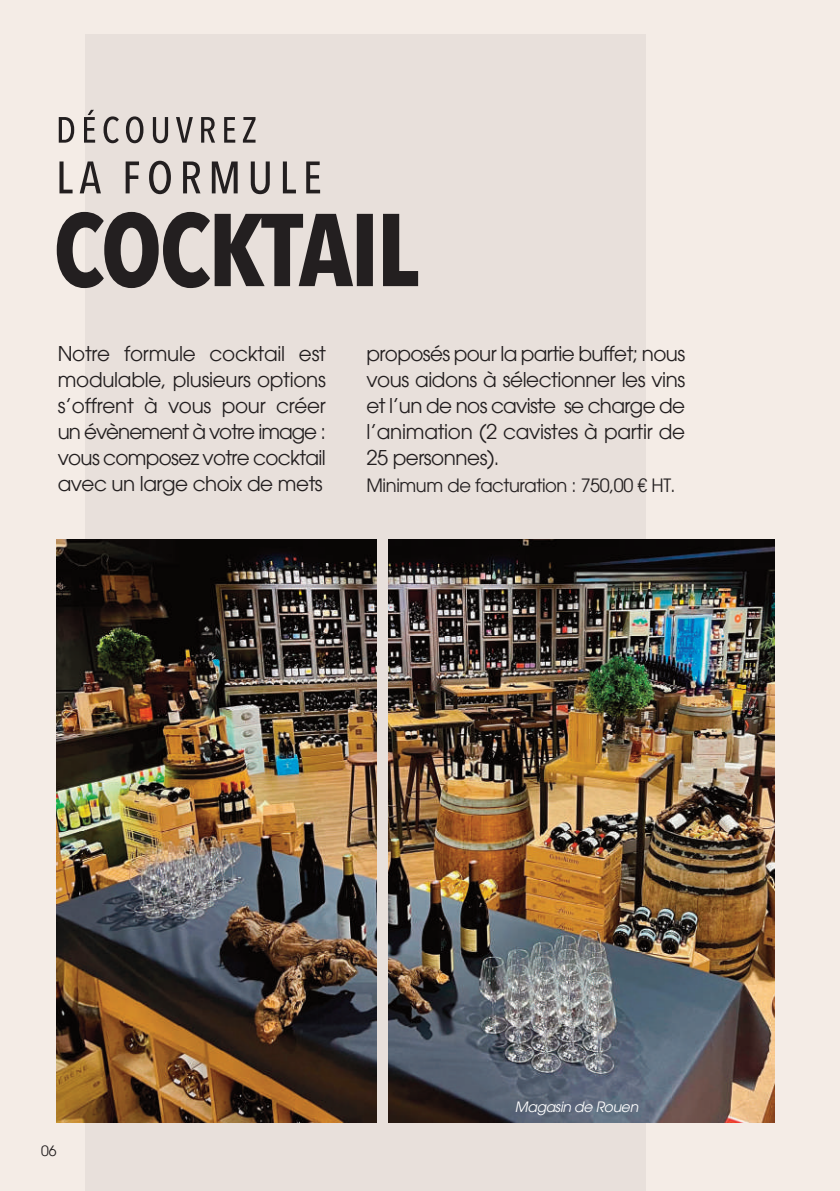
<style>
.page{position:relative;width:840px;height:1191px;background:#fff}
.page>*{position:absolute;margin:0;border:0;box-sizing:border-box;transform-origin:0 0}
.t1{font:20px/26px "Avant Garde";letter-spacing:-.025em;color:#231f20;text-align:justify}
.t2{font:18px "Avant Garde";letter-spacing:-.025em;color:#231f20}
.t3{font:italic 14px "Avant Garde";letter-spacing:-.025em;color:#fff}
.t4{font:14px "Avant Garde";color:#231f20}
</style>
<div class="page">
<div style="left:0;top:0;width:839px;height:1191px;background:#f4ece6"></div>
<div style="left:85px;top:34px;width:560px;height:1157px;background:#e8e0db"></div>
<svg style="left:59px;top:161px;width:261px;height:33px"></svg>
<img style="left:57px;top:539px;width:319px;height:584px">
<img style="left:388px;top:539px;width:386px;height:584px">
<svg style="left:59px;top:110px;width:196px;height:33px"></svg>
<svg style="left:57px;top:212px;width:361px;height:76px"></svg>
<p class="t1" style="left:58px;top:340px;width:269px">Notre formule cocktail est modulable, plusieurs options s’offrent à vous pour créer un évènement à votre image : vous composez votre cocktail avec un large choix de mets</p>
<p class="t1" style="left:366px;top:340px;width:320px">proposés pour la partie buffet; nous vous aidons à sélectionner les vins et l’un de nos caviste se charge de l’animation (2 cavistes à partir de 25 personnes).</p>
<p class="t2" style="left:366px;top:474px;width:310px">Minimum de facturation : 750,00 € HT.</p>
<p class="t4" style="left:41px;top:1142px;width:17px">06</p>
<p class="t3" style="left:514px;top:1098px;width:125px">Magasin de Rouen</p>
</div>
